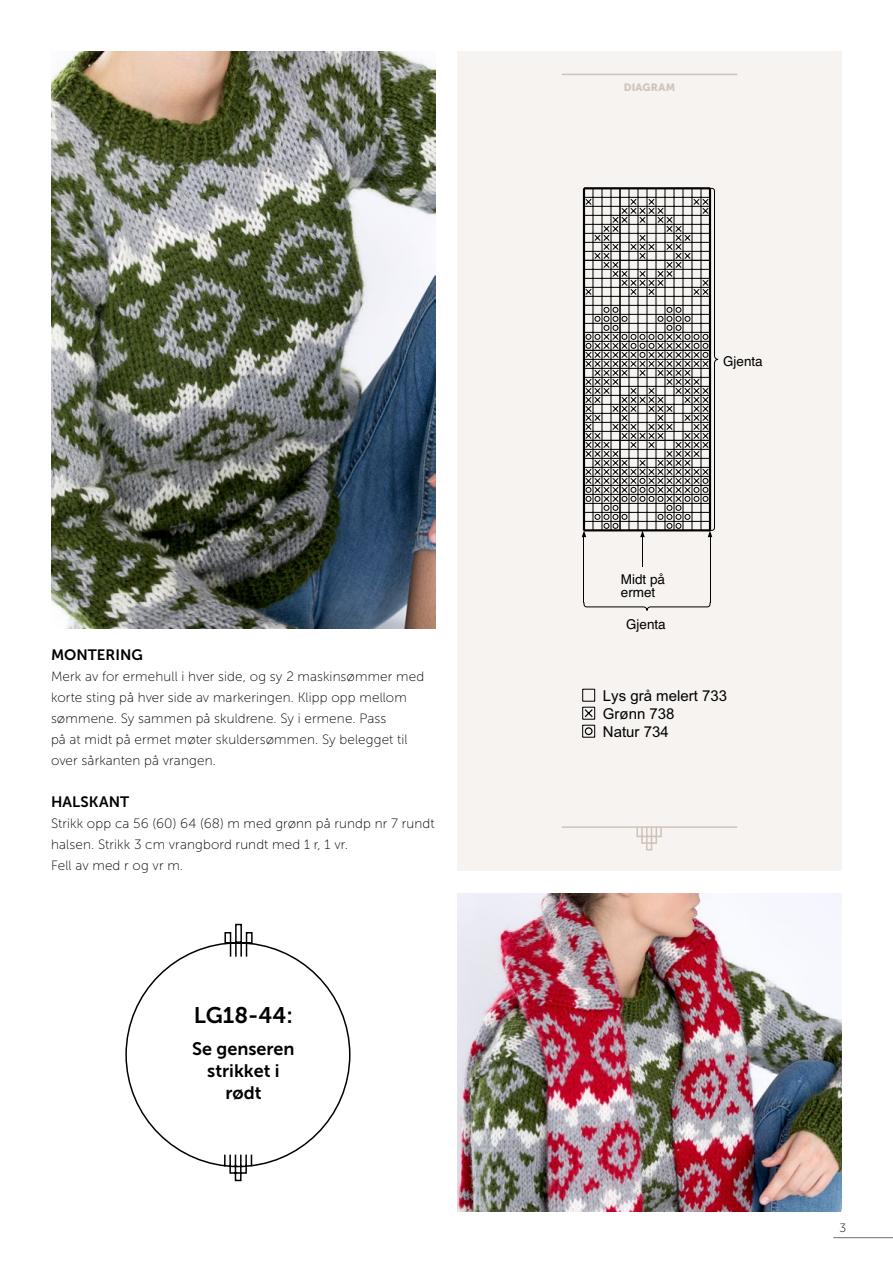
<style>
.page{position:relative;width:893px;height:1263px;background:#fff}
.page>*{position:absolute;margin:0;border:0;box-sizing:border-box;transform-origin:0 0}
.t1{font:22.5px "Museo Sans 700";color:#000}
.t2{font:18px "Museo Sans 700";color:#000}
.t3{font:15px/18px "Arial";color:#000}
.INNHOLD-_Opps{font:15px "Museo Sans 700";letter-spacing:.005em;color:#000}
.INNHOLD-_Opps-2{font:13.5px/21px "Museo Sans 100";letter-spacing:.01em;color:#000}
.t4{font:13.5px/13.5px "Helvetica";color:#000}
.t5{font:12px "Museo Sans 100";color:#000}
.t6{font:10.5px "Museo Sans 900";letter-spacing:.02em;color:#d0c3b9}
</style>
<div class="page">
<hr style="left:833px;top:1237px;width:60px;height:1px;background:#706f6f">
<div style="left:457px;top:51px;width:385px;height:820px;background:#f6f3f0"></div>
<svg style="left:636px;top:828px;width:26px;height:23px"></svg>
<hr style="left:563px;top:826px;width:173px;height:2px;background:#d0c3b9">
<hr style="left:563px;top:74px;width:173px;height:1px;background:#d0c3b9">
<svg style="left:582px;top:187px;width:137px;height:424px"></svg>
<svg style="left:583px;top:689px;width:12px;height:49px"></svg>
<img style="left:51px;top:51px;width:385px;height:577px">
<svg style="left:125px;top:923px;width:226px;height:259px"></svg>
<img style="left:457px;top:893px;width:385px;height:319px">
<p class="INNHOLD-_Opps" style="left:51px;top:647px;width:93px">MONTERING</p>
<p class="INNHOLD-_Opps-2" style="left:51px;top:666px;width:375px">Merk av for ermehull i hver side, og sy 2 maskinsømmer med korte sting på hver side av markeringen. Klipp opp mellom sømmene. Sy sammen på skuldrene. Sy i ermene. Pass<br>på at midt på ermet møter skuldersømmen. Sy belegget til over sårkanten på vrangen.</p>
<p class="INNHOLD-_Opps" style="left:51px;top:794px;width:80px">HALSKANT</p>
<p class="INNHOLD-_Opps-2" style="left:51px;top:813px;width:385px">Strikk opp ca 56 (60) 64 (68) m med grønn på rundp nr 7 rundt halsen. Strikk 3 cm vrangbord rundt med 1 r, 1 vr.</p>
<p class="INNHOLD-_Opps-2" style="left:51px;top:855px;width:134px">Fell av med r og vr m.</p>
<p class="t1" style="left:194px;top:1003px;width:100px">LG18-44:</p>
<p class="t2" style="left:192px;top:1039px;width:104px">Se genseren</p>
<p class="t2" style="left:207px;top:1061px;width:74px">strikket i</p>
<p class="t2" style="left:225px;top:1082px;width:38px">rødt</p>
<p class="t6" style="left:624px;top:82px;width:53px">DIAGRAM</p>
<p class="t4" style="left:723px;top:355px;width:41px">Gjenta</p>
<p class="t4" style="left:621px;top:572px;width:46px">Midt på ermet</p>
<p class="t4" style="left:626px;top:617px;width:41px">Gjenta</p>
<p class="t3" style="left:603px;top:687px;width:126px">Lys grå melert 733<br>Grønn 738<br>Natur 734</p>
<p class="t5" style="left:839px;top:1221px;width:8px">3</p>
</div>
